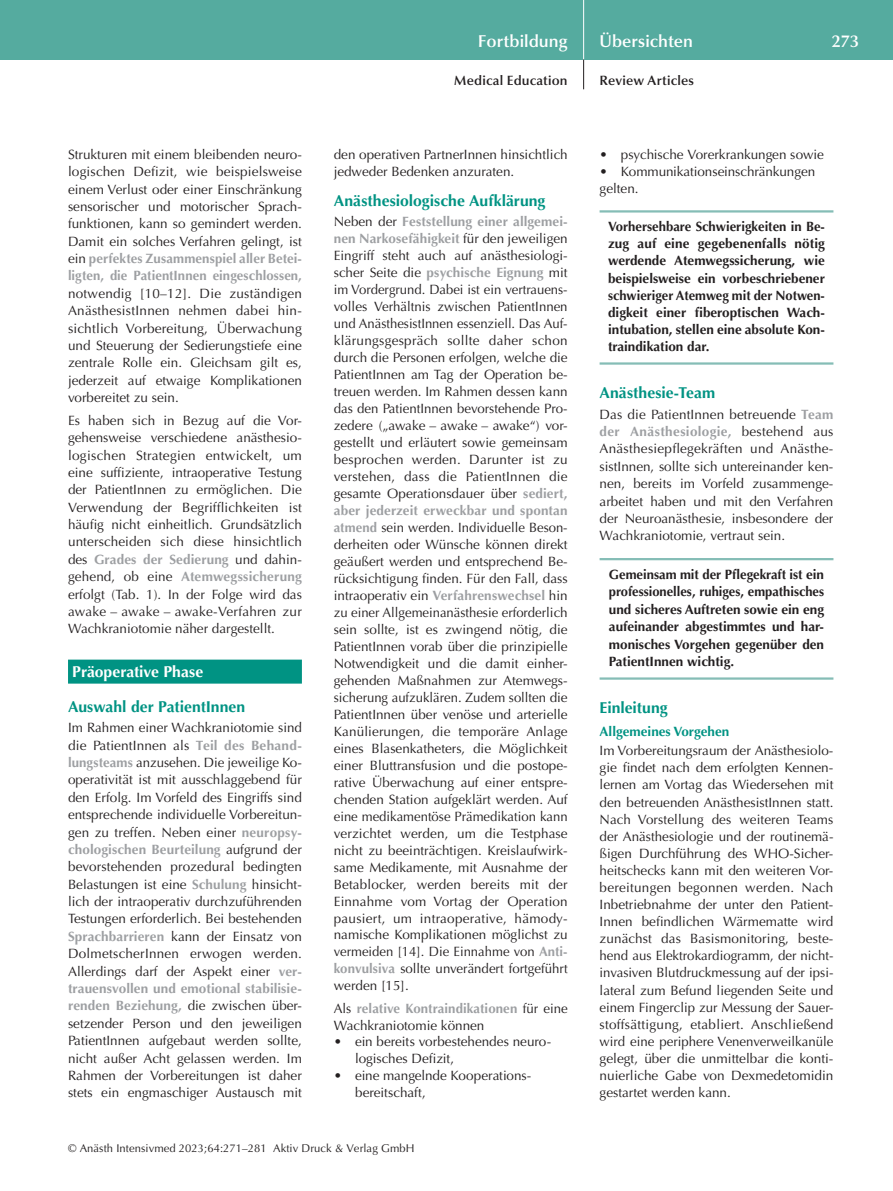
<style>
.page{position:relative;width:893px;height:1191px;background:#fff}
.page>*{position:absolute;margin:0;border:0;box-sizing:border-box;transform-origin:0 0}
.t1{font:600 17.25px "Optima";color:#fff}
.t2{font:700 15.75px "Optima";color:#009383}
.t3{font:700 15.75px "Optima";color:#fff}
.t4{font:13.5px/17.4px "Optima";color:#231f20}
.t5{font:700 13.5px/17.1px "Optima";color:#231f20;text-align:justify}
.t6{font:600 13.5px "Optima";letter-spacing:.01em;color:#231f20}
.t7{font:700 13.5px "Optima";color:#009383}
.t8{font:11.25px "Optima";letter-spacing:.005em;color:#231f20}
.s1{font-weight:700;color:#9d9fa2}
</style>
<div class="page">
<div style="left:0;top:0;width:893px;height:60px;background:#55ab9f"></div>
<hr style="left:583px;top:0;width:1px;height:60px;background:#fff">
<svg style="left:583px;top:60px;width:1px;height:29px"></svg>
<div style="left:68px;top:659px;width:234px;height:24px;background:#009383"></div>
<hr style="left:600px;top:210px;width:233px;height:2px;background:#85bdb6">
<hr style="left:600px;top:362px;width:233px;height:3px;background:#85bdb6">
<hr style="left:600px;top:558px;width:233px;height:2px;background:#85bdb6">
<hr style="left:600px;top:677px;width:233px;height:2px;background:#85bdb6">
<p class="t4" style="left:68px;top:146px;width:235px;text-align:justify">Strukturen mit einem bleibenden neuro&shy;logischen Defizit, wie beispielsweise einem Verlust oder einer Einschränkung sensorischer und motorischer Sprach&shy;funktionen, kann so gemindert werden.<br>Damit ein solches Verfahren gelingt, ist ein <span class="s1">perfektes Zusammenspiel aller Betei&shy;ligten, die PatientInnen eingeschlossen,</span></p>
<p class="t4" style="left:68px;top:285px;width:235px;text-align:justify">notwendig [10–12]. Die zuständigen AnästhesistInnen nehmen dabei hin&shy;sichtlich Vorbereitung, Überwachung und Steuerung der Sedierungstiefe eine zentrale Rolle ein. Gleichsam gilt es, jederzeit auf etwaige Komplikationen vorbereitet zu sein.</p>
<p class="t4" style="left:68px;top:412px;width:235px;text-align:justify">Es haben sich in Bezug auf die Vor&shy;gehensweise verschiedene anästhesio&shy;logischen Strategien entwickelt, um eine suffiziente, intraoperative Testung der PatientInnen zu ermöglichen. Die Verwendung der Begrifflichkeiten ist häufig nicht einheitlich. Grundsätzlich unterscheiden sich diese hinsichtlich des <span class="s1">Grades der Sedierung</span> und dahin&shy;gehend, ob eine <span class="s1">Atemwegssicherung </span>erfolgt (Tab. 1). In der Folge wird das awake – awake – awake-Verfahren zur Wachkraniotomie näher dargestellt.</p>
<p class="t3" style="left:72px;top:662px;width:132px">Präoperative Phase</p>
<p class="t2" style="left:68px;top:697px;width:179px">Auswahl der PatientInnen</p>
<p class="t4" style="left:68px;top:719px;width:235px;text-align:justify">Im Rahmen einer Wachkraniotomie sind die PatientInnen als <span class="s1">Teil des Behand&shy;lungsteams</span> anzusehen. Die jeweilige Ko&shy;operativität ist mit ausschlaggebend für den Erfolg. Im Vorfeld des Eingriffs sind entsprechende individuelle Vorbereitun&shy;gen zu treffen. Neben einer <span class="s1">neuropsy&shy;chologischen Beurteilung</span> aufgrund der bevorstehenden prozedural bedingten Belastungen ist eine <span class="s1">Schulung</span> hinsicht&shy;lich der intraoperativ durchzuführenden Testungen erforderlich. Bei bestehenden <span class="s1">Sprachbarrieren</span> kann der Einsatz von DolmetscherInnen erwogen werden.<br>Allerdings darf der Aspekt einer <span class="s1">ver&shy;trauensvollen und emotional stabilisie&shy;renden Beziehung,</span> die zwischen über&shy;setzender Person und den jeweiligen PatientInnen aufgebaut werden sollte, nicht außer Acht gelassen werden. Im Rahmen der Vorbereitungen ist daher stets ein engmaschiger Austausch mit</p>
<p class="t1" style="left:478px;top:31px;width:91px">Fortbildung</p>
<p class="t1" style="left:600px;top:31px;width:95px">Übersichten</p>
<p class="t1" style="left:832px;top:31px;width:29px">273</p>
<p class="t6" style="left:454px;top:73px;width:115px">Medical Education</p>
<p class="t6" style="left:600px;top:73px;width:96px">Review Articles</p>
<p class="t4" style="left:334px;top:146px;width:235px">den operativen PartnerInnen hinsichtlich jedweder Bedenken anzuraten.</p>
<p class="t2" style="left:334px;top:192px;width:213px">Anästhesiologische Aufklärung</p>
<p class="t4" style="left:334px;top:213px;width:235px;line-height:17px">Neben der <span class="s1">Feststellung einer allgemei&shy;nen Narkosefähigkeit</span> für den jeweiligen Eingriff steht auch auf anästhesiologi&shy;scher Seite die <span class="s1">psychische Eignung</span> mit im Vordergrund. Dabei ist ein vertrauens&shy;volles Verhältnis zwischen PatientInnen und AnästhesistInnen essenziell. Das Auf-- klärungsgespräch sollte daher schon durch die Personen erfolgen, welche die PatientInnen am Tag der Operation be&shy;treuen werden. Im Rahmen dessen kann das den PatientInnen bevorstehende Pro&shy;zedere („awake – awake – awake“) vor-- gestellt und erläutert sowie gemeinsam besprochen werden. Darunter ist zu verstehen, dass die PatientInnen die gesamte Operationsdauer über <span class="s1">sediert, aber jederzeit erweckbar und spontan atmend</span> sein werden. Individuelle Beson&shy;derheiten oder Wünsche können direkt geäußert werden und entsprechend Be&shy;rücksichtigung finden. Für den Fall, dass intraoperativ ein <span class="s1">Verfahrenswechsel</span> hin zu einer Allgemeinanästhesie erforderlich sein sollte, ist es zwingend nötig, die PatientInnen vorab über die prinzipielle Notwendigkeit und die damit einher&shy;gehenden Maßnahmen zur Atemwegs&shy;sicherung aufzuklären. Zudem sollten die PatientInnen über venöse und arterielle Kanülierungen, die temporäre Anlage eines Blasenkatheters, die Möglichkeit einer Bluttransfusion und die postope&shy;rative Überwachung auf einer entspre&shy;chenden Station aufgeklärt werden. Auf eine medikamentöse Prämedikation kann verzichtet werden, um die Testphase nicht zu beeinträchtigen. Kreislaufwirk&shy;same Medikamente, mit Ausnahme der Betablocker, werden bereits mit der Einnahme vom Vortag der Operation pausiert, um intraoperative, hämody&shy;namische Komplikationen möglichst zu vermeiden [14]. Die Einnahme von <span class="s1">Anti&shy;konvulsiva</span> sollte unverändert fortgeführt werden [15].</p>
<p class="t4" style="left:334px;top:999px;width:235px;line-height:17px">Als <span class="s1">relative Kontraindikationen</span> für eine<br>Wachkraniotomie können</p>
<p class="t4" style="left:355px;top:1033px;width:198px;line-height:17px;text-indent:-21px">• ein bereits vorbestehendes neuro&shy;logisches Defizit,</p>
<p class="t4" style="left:355px;top:1067px;width:175px;line-height:17px;text-indent:-21px">• eine mangelnde Kooperations-- bereitschaft,</p>
<p class="t4" style="left:600px;top:146px;width:226px">• psychische Vorerkrankungen sowie</p>
<p class="t4" style="left:600px;top:163px;width:217px">• Kommunikationseinschränkungen gelten.</p>
<p class="t5" style="left:608px;top:218px;width:218px">Vorhersehbare Schwierigkeiten in Be&shy;zug auf eine gegebenenfalls nötig werdende Atemwegssicherung, wie beispielsweise ein vorbeschriebener schwieriger Atemweg mit der Notwen&shy;digkeit einer fiberoptischen Wach&shy;intubation, stellen eine absolute Kon&shy;traindikation dar.</p>
<p class="t2" style="left:600px;top:384px;width:117px">Anästhesie-Team</p>
<p class="t4" style="left:600px;top:405px;width:235px">Das die PatientInnen betreuende <span class="s1">Team der Anästhesiologie,</span> bestehend aus Anästhesiepflegekräften und Anästhe&shy;sistInnen, sollte sich untereinander ken-- nen, bereits im Vorfeld zusammenge&shy;arbeitet haben und mit den Verfahren der Neuroanästhesie, insbesondere der Wachkraniotomie, vertraut sein.</p>
<p class="t5" style="left:609px;top:566px;width:217px">Gemeinsam mit der Pflegekraft ist ein professionelles, ruhiges, empathisches und sicheres Auftreten sowie ein eng aufeinander abgestimmtes und har&shy;monisches Vorgehen gegenüber den PatientInnen wichtig.</p>
<p class="t2" style="left:600px;top:699px;width:70px">Einleitung</p>
<p class="t7" style="left:600px;top:723px;width:131px">Allgemeines Vorgehen</p>
<p class="t4" style="left:600px;top:742px;width:235px;text-align:justify">Im Vorbereitungsraum der Anästhesiolo&shy;gie findet nach dem erfolgten Kennen&shy;lernen am Vortag das Wiedersehen mit den betreuenden AnästhesistInnen statt.<br>Nach Vorstellung des weiteren Teams der Anästhesiologie und der routinemä&shy;ßigen Durchführung des WHO-Sicher&shy;heitschecks kann mit den weiteren Vor&shy;bereitungen begonnen werden. Nach Inbetriebnahme der unter den Patient-Innen befindlichen Wärmematte wird zunächst das Basismonitoring, beste&shy;hend aus Elektrokardiogramm, der nicht&shy;invasiven Blutdruckmessung auf der ipsi&shy;lateral zum Befund liegenden Seite und einem Fingerclip zur Messung der Sauer&shy;stoffsättigung, etabliert. Anschließend wird eine periphere Venenverweilkanüle gelegt, über die unmittelbar die konti&shy;nuierliche Gabe von Dexmedetomidin gestartet werden kann.</p>
<p class="t8" style="left:68px;top:1142px;width:348px">© Anästh Intensivmed 2023;64:271–281 Aktiv Druck &amp; Verlag GmbH</p>
</div>
